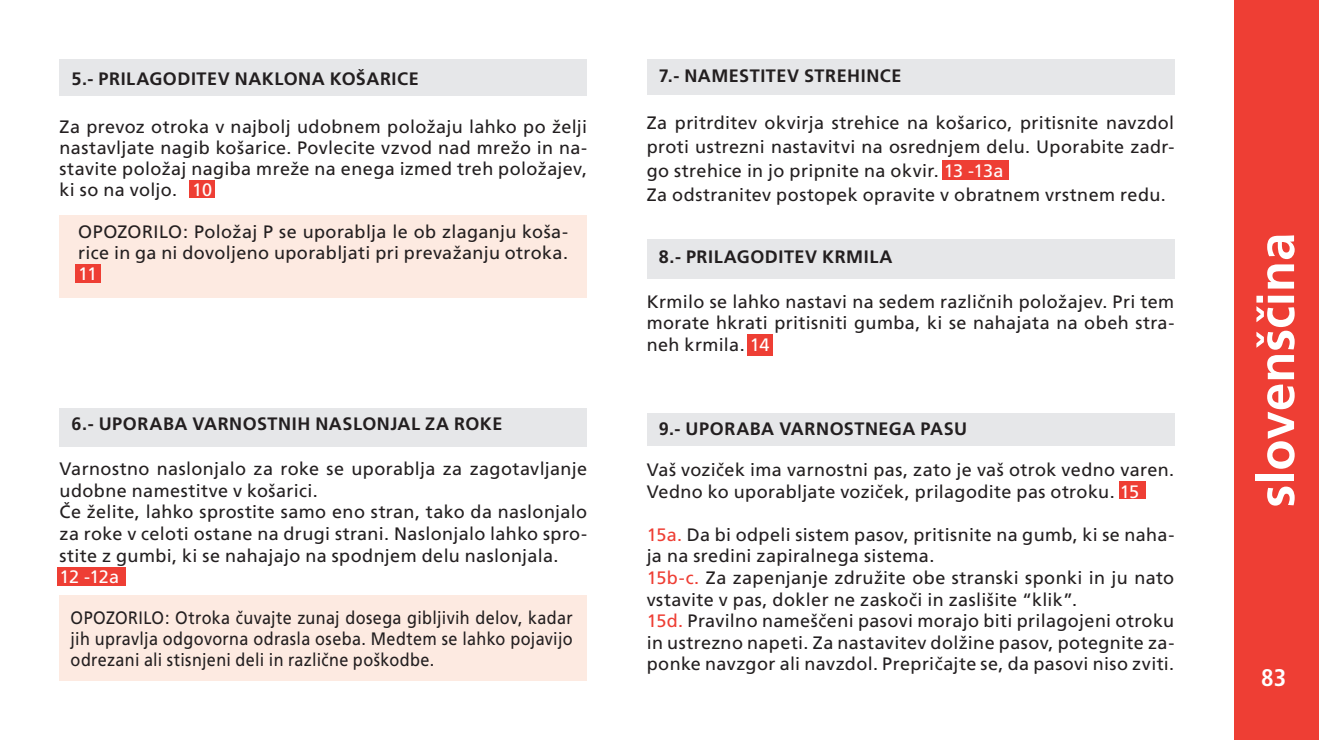
<style>
.page{position:relative;width:1319px;height:740px;background:#fff}
.page>*{position:absolute;margin:0;border:0;box-sizing:border-box;transform-origin:0 0}
.t1{font:700 51px "Frutiger CE";color:#fff}
.t2{font:700 condensed 24px "Frutiger LT";color:#fff}
.t3{font:18px/21.6px "Frutiger CE";letter-spacing:.02em;color:#231f20;text-align:justify}
.t4{font:18px/21px "Frutiger CE";letter-spacing:.02em;color:#231f20;text-align:justify;scale:.9 1}
.t5{font:700 18px "Frutiger CE";letter-spacing:.03em;color:#231f20}
.t6{font:18px "Frutiger CE";color:#fff}
.s1{color:#fff}
.s2{color:#ee3e34}
</style>
<div class="page">
<div style="left:1233px;top:0;width:85px;height:740px;background:#ee3e34"></div>
<div style="left:189px;top:181px;width:25px;height:17px;background:#ee3e34"></div>
<div style="left:57px;top:567px;width:68px;height:18px;background:#ee3e34"></div>
<div style="left:60px;top:408px;width:527px;height:38px;background:#e6e7e9"></div>
<div style="left:942px;top:160px;width:66px;height:20px;background:#ee3e34"></div>
<div style="left:646px;top:60px;width:528px;height:35px;background:#e6e7e9"></div>
<div style="left:60px;top:60px;width:527px;height:36px;background:#e6e7e9"></div>
<div style="left:60px;top:216px;width:527px;height:82px;background:#fdeae1"></div>
<div style="left:747px;top:334px;width:26px;height:22px;background:#ee3e34"></div>
<div style="left:646px;top:240px;width:528px;height:39px;background:#e6e7e9"></div>
<div style="left:76px;top:265px;width:25px;height:18px;background:#ee3e34"></div>
<div style="left:60px;top:595px;width:527px;height:85px;background:#fdeae1"></div>
<div style="left:1118px;top:481px;width:27px;height:18px;background:#ee3e34"></div>
<div style="left:646px;top:413px;width:528px;height:33px;background:#e6e7e9"></div>
<p class="t5" style="left:72px;top:68px;width:348px">5.- PRILAGODITEV NAKLONA KOŠARICE</p>
<p class="t3" style="left:60px;top:116px;width:529px">Za prevoz otroka v najbolj udobnem položaju lahko po želji nastavljate nagib košarice. Povlecite vzvod nad mrežo in na&shy;stavite položaj nagiba mreže na enega izmed treh položajev, ki so na voljo. <span class="s1">10</span></p>
<p class="t3" style="left:78px;top:221px;width:491px">OPOZORILO: Položaj P se uporablja le ob zlaganju koša&shy;rice in ga ni dovoljeno uporabljati pri prevažanju otroka.<br><span class="s1">11</span></p>
<p class="t5" style="left:72px;top:413px;width:432px">6.- UPORABA VARNOSTNIH NASLONJAL ZA ROKE</p>
<p class="t3" style="left:60px;top:458px;width:529px">Varnostno naslonjalo za roke se uporablja za zagotavljanje udobne namestitve v košarici.</p>
<p class="t3" style="left:60px;top:501px;width:529px">Če želite, lahko sprostite samo eno stran, tako da naslonjalo za roke v celoti ostane na drugi strani. Naslonjalo lahko spro&shy;stite z gumbi, ki se nahajajo na spodnjem delu naslonjala.</p>
<p class="t6" style="left:60px;top:566px;width:61px">12 -12a</p>
<p class="t4" style="left:71px;top:607px;width:559px">OPOZORILO: Otroka čuvajte zunaj dosega gibljivih delov, kadar jih upravlja odgovorna odrasla oseba. Medtem se lahko pojavijo odrezani ali stisnjeni deli in različne poškodbe.</p>
<p class="t5" style="left:658px;top:65px;width:244px">7.- NAMESTITEV STREHINCE</p>
<p class="t3" style="left:646px;top:111px;width:529px;line-height:24px">Za pritrditev okvirja strehice na košarico, pritisnite navzdol proti ustrezni nastavitvi na osrednjem delu. Uporabite zadr&shy;go strehice in jo pripnite na okvir. <span class="s1">13 -13a</span></p>
<p class="t3" style="left:646px;top:184px;width:520px">Za odstranitev postopek opravite v obratnem vrstnem redu.</p>
<p class="t5" style="left:658px;top:246px;width:235px">8.- PRILAGODITEV KRMILA</p>
<p class="t3" style="left:646px;top:291px;width:529px">Krmilo se lahko nastavi na sedem različnih položajev. Pri tem morate hkrati pritisniti gumba, ki se nahajata na obeh stra&shy;neh krmila. <span class="s1">14</span></p>
<p class="t5" style="left:658px;top:418px;width:310px">9.- UPORABA VARNOSTNEGA PASU</p>
<p class="t3" style="left:646px;top:459px;width:529px">Vaš voziček ima varnostni pas, zato je vaš otrok vedno varen.<br>Vedno ko uporabljate voziček, prilagodite pas otroku. <span class="s1">15</span></p>
<p class="t3" style="left:646px;top:524px;width:529px"><span class="s2">15a.</span> Da bi odpeli sistem pasov, pritisnite na gumb, ki se naha&shy;ja na sredini zapiralnega sistema.</p>
<p class="t3" style="left:646px;top:567px;width:529px"><span class="s2">15b-c.</span> Za zapenjanje združite obe stranski sponki in ju nato vstavite v pas, dokler ne zaskoči in zaslišite “klik”.</p>
<p class="t3" style="left:646px;top:610px;width:529px"><span class="s2">15d.</span> Pravilno nameščeni pasovi morajo biti prilagojeni otroku in ustrezno napeti. Za nastavitev dolžine pasov, potegnite za&shy;ponke navzgor ali navzdol. Prepričajte se, da pasovi niso zviti.</p>
<h1 class="t1" style="left:1245px;top:507px;width:276px;rotate:-90deg">slovenščina</h1>
<h2 class="t2" style="left:1260px;top:663px;width:26px">83</h2>
</div>
